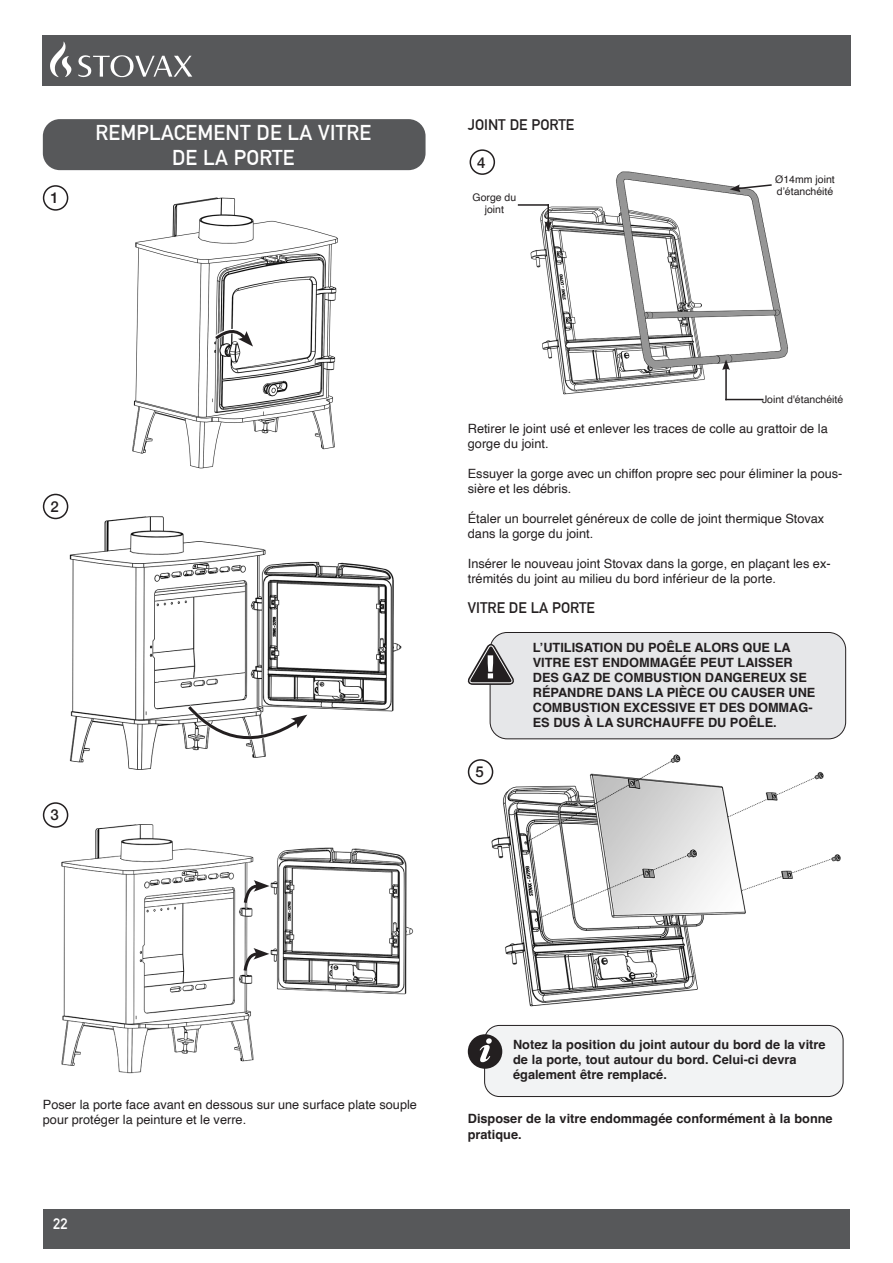
<style>
.page{position:relative;width:893px;height:1263px;background:#fff}
.page>*{position:absolute;margin:0;border:0;box-sizing:border-box;transform-origin:0 0}
.Sub_heading{font:700 21px "DIN Alternate";letter-spacing:.01em;color:#fff}
.Body_copy{font:700 15px "DIN Alternate";color:#231f20}
.t1{font:500 15px "Helvetica Neue";color:#231f20}
.t2{font:700 15px "DIN Alternate";color:#fff}
.t3{font:12.75px/15px "Helvetica";color:#231f20}
.Body_copy-2{font:700 12.75px/15px "Helvetica";color:#231f20}
.t4{font:10.5px/12px "Helvetica";color:#231f20;text-align:center}
</style>
<div class="page">
<div style="left:43px;top:1209px;width:807px;height:39px;background:#57585a"></div>
<div style="left:42px;top:35px;width:808px;height:50px;background:#57585a"></div>
<img style="left:50px;top:42px;width:14px;height:34px">
<div style="left:43px;top:119px;width:383px;height:51px;background:#57585a;border-radius:17px"></div>
<img style="left:132px;top:197px;width:206px;height:272px">
<div style="left:43px;top:185px;width:25px;height:26px;border:2px solid #231f20;border-radius:50%"></div>
<svg style="left:209px;top:327px;width:45px;height:21px"></svg>
<img style="left:54px;top:495px;width:348px;height:275px">
<div style="left:44px;top:494px;width:24px;height:24px;background:#fff;border-radius:50%"></div>
<div style="left:43px;top:494px;width:25px;height:25px;border:2px solid #231f20;border-radius:50%"></div>
<svg style="left:183px;top:701px;width:125px;height:47px"></svg>
<img style="left:43px;top:804px;width:371px;height:270px">
<div style="left:44px;top:803px;width:24px;height:24px;background:#fff;border-radius:50%"></div>
<div style="left:43px;top:802px;width:25px;height:26px;border:2px solid #231f20;border-radius:50%"></div>
<svg style="left:242px;top:880px;width:28px;height:26px"></svg>
<svg style="left:241px;top:948px;width:28px;height:26px"></svg>
<img style="left:517px;top:171px;width:271px;height:224px">
<hr style="left:518px;top:204px;width:31px;height:2px;background:#231f20">
<hr style="left:547px;top:204px;width:2px;height:20px;background:#231f20">
<svg style="left:544px;top:221px;width:8px;height:11px"></svg>
<hr style="left:725px;top:368px;width:2px;height:32px;background:#231f20">
<svg style="left:722px;top:359px;width:8px;height:11px"></svg>
<hr style="left:725px;top:399px;width:38px;height:1px;background:#231f20">
<svg style="left:730px;top:183px;width:43px;height:9px"></svg>
<div style="left:470px;top:149px;width:25px;height:26px;border:2px solid #231f20;border-radius:50%"></div>
<div style="left:490px;top:632px;width:356px;height:107px;background:#e6e7e9;border-radius:17px"></div>
<div style="left:490px;top:632px;width:356px;height:107px;border:1px solid #231f20;border-radius:17px"></div>
<svg style="left:467px;top:643px;width:47px;height:42px"></svg>
<img style="left:473px;top:754px;width:368px;height:253px">
<div style="left:469px;top:760px;width:24px;height:24px;background:#fff;border-radius:50%"></div>
<div style="left:468px;top:759px;width:25px;height:26px;border:2px solid #231f20;border-radius:50%"></div>
<div style="left:485px;top:1025px;width:358px;height:71px;background:#f2f3f4;border-radius:15px"></div>
<div style="left:484px;top:1025px;width:359px;height:72px;border:1px solid #231f20;border-radius:15px"></div>
<div style="left:468px;top:1034px;width:34px;height:35px;background:#231f20;border-radius:50%"></div>
<svg style="left:480px;top:1038px;width:12px;height:24px"></svg>
<p class="t1" style="left:51px;top:186px;width:10px">1</p>
<p class="Sub_heading" style="left:95px;top:116px;width:277px">REMPLACEMENT DE LA VITRE</p>
<p class="Sub_heading" style="left:172px;top:142px;width:124px">DE LA PORTE</p>
<p class="t1" style="left:51px;top:494px;width:10px">2</p>
<p class="t1" style="left:51px;top:803px;width:10px">3</p>
<p class="Body_copy" style="left:468px;top:114px;width:108px">JOINT DE PORTE</p>
<p class="t1" style="left:477px;top:151px;width:10px">4</p>
<p class="t4" style="left:473px;top:192px;width:45px">Gorge du joint</p>
<p class="t4" style="left:775px;top:174px;width:61px;text-align:left">Ø14mm joint d’étanchéité</p>
<p class="t4" style="left:762px;top:394px;width:83px">Joint d'étanchéité</p>
<p class="t3" style="left:468px;top:421px;width:361px">Retirer le joint usé et enlever les traces de colle au grattoir de la gorge du joint.</p>
<p class="t3" style="left:468px;top:466px;width:376px">Essuyer la gorge avec un chiffon propre sec pour éliminer la pous&shy;sière et les débris.</p>
<p class="t3" style="left:468px;top:511px;width:358px">Étaler un bourrelet généreux de colle de joint thermique Stovax dans la gorge du joint.</p>
<p class="t3" style="left:468px;top:556px;width:364px">Insérer le nouveau joint Stovax dans la gorge, en plaçant les ex&shy;trémités du joint au milieu du bord inférieur de la porte.</p>
<p class="Body_copy" style="left:468px;top:596px;width:129px">VITRE DE LA PORTE</p>
<p class="Body_copy-2" style="left:533px;top:641px;width:284px">L’UTILISATION DU POÊLE ALORS QUE LA VITRE EST ENDOMMAGÉE PEUT LAISSER DES GAZ DE COMBUSTION DANGEREUX SE RÉPANDRE DANS LA PIÈCE OU CAUSER UNE COMBUSTION EXCESSIVE ET DES DOMMAG-ES DUS À LA SURCHAUFFE DU POÊLE.</p>
<p class="t1" style="left:476px;top:760px;width:10px">5</p>
<p class="t3" style="left:43px;top:1097px;width:376px">Poser la porte face avant en dessous sur une surface plate souple pour protéger la peinture et le verre.</p>
<p class="t2" style="left:53px;top:1213px;width:16px">22</p>
<p class="Body_copy-2" style="left:513px;top:1038px;width:314px">Notez la position du joint autour du bord de la vitre de la porte, tout autour du bord. Celui-ci devra également être remplacé.</p>
<p class="Body_copy-2" style="left:468px;top:1112px;width:366px;line-height:15.8px">Disposer de la vitre endommagée conformément à la bonne pratique.</p>
</div>
